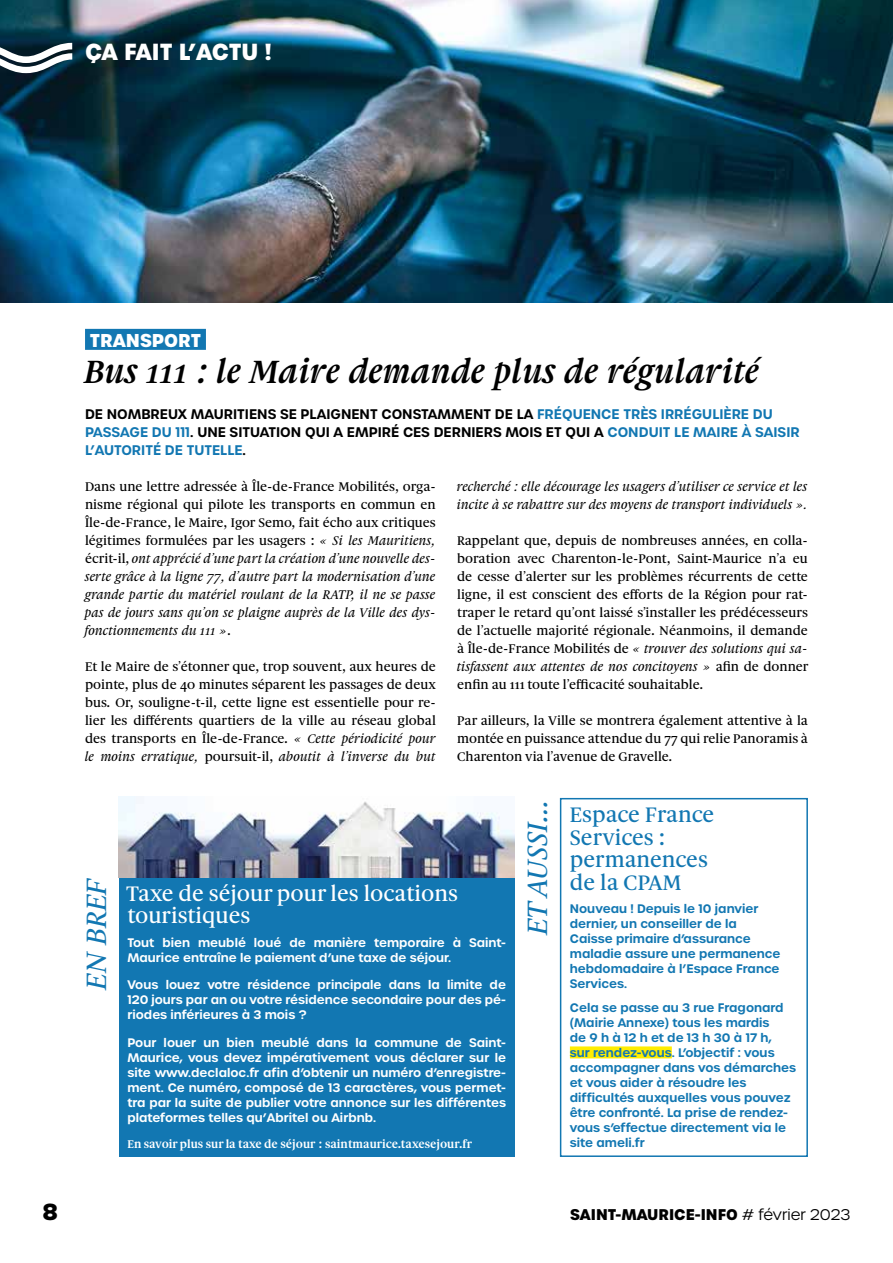
<style>
.page{position:relative;width:893px;height:1263px;background:#fff}
.page>*{position:absolute;margin:0;border:0;box-sizing:border-box;transform-origin:0 0}
.t1{font:italic 700 34.5px "Gauthier FY";color:#000}
.t2{font:italic 500 30px "Gauthier FY";color:#1277b2}
.t3{font:500 22.5px/22.5px "Gauthier FY";color:#1277b2}
.t4{font:500 22.5px/22.5px "Gauthier FY";color:#fff}
.t5{font:700 22.5px "Urbane";letter-spacing:-.015em;color:#fff}
.t6{font:700 22.5px "Urbane";color:#000}
.t7{font:700 18px "Urbane";color:#fff}
.t8{font:700 15px "Urbane";color:#000}
.t9{font:500 13.5px/18px "Gauthier FY";color:#000;text-align:justify}
.t10{font:italic 500 13.5px/18px "Gauthier FY";color:#000;text-align:justify}
.t11{font:600 13.5px/18px "Urbane";color:#000}
.t12{font:600 12px/15px "Urbane";color:#fff;text-align:justify}
.t13{font:600 12px/15px "Urbane";color:#1277b2}
.t14{font:700 12px "Gauthier FY";color:#fff}
.s1{color:#1277b2}
.s2{font-style:normal}
.s3{font-style:italic}
.s4{font-weight:300}
</style>
<div class="page">
<img style="left:0;top:0;width:893px;height:303px">
<svg style="left:0;top:43px;width:72px;height:30px"></svg>
<div style="left:85px;top:329px;width:121px;height:21px;background:#1277b2"></div>
<div style="left:570px;top:1046px;width:102px;height:12px;background:#ffed00"></div>
<div style="left:560px;top:798px;width:248px;height:359px;border:2px solid #1277b2"></div>
<div style="left:119px;top:878px;width:395px;height:279px;background:#1277b2"></div>
<img style="left:119px;top:797px;width:395px;height:81px">
<h3 class="t5" style="left:85px;top:36px;width:188px">ÇA FAIT L’ACTU !</h3>
<h3 class="t7" style="left:90px;top:328px;width:113px">TRANSPORT</h3>
<h1 class="t1" style="left:85px;top:350px;width:676px">Bus 111 : le Maire demande plus de régularité</h1>
<p class="t11" style="left:85px;top:405px;width:716px">DE NOMBREUX MAURITIENS SE PLAIGNENT CONSTAMMENT DE LA <span class="s1">FRÉQUENCE TRÈS IRRÉGULIÈRE DU<br>PASSAGE DU 111</span>. UNE SITUATION QUI A EMPIRÉ CES DERNIERS MOIS ET QUI A <span class="s1">CONDUIT LE MAIRE À SAISIR<br>L’AUTORITÉ DE TUTELLE</span>.</p>
<p class="t10" style="left:85px;top:477px;width:352px"><span class="s2">Dans une lettre adressée à Île-de-France Mobilités, orga&shy;nisme régional qui pilote les transports en commun en Île-de-France, le Maire, Igor Semo, fait écho aux critiques légitimes formulées par les usagers :</span> « Si les Mauritiens, <span class="s2">écrit-il,</span> ont apprécié d’une part la création d’une nouvelle des&shy;serte grâce à la ligne 77, d’autre part la modernisation d’une grande partie du matériel roulant de la RATP, il ne se passe pas de jours sans qu’on se plaigne auprès de la Ville des dys&shy;fonctionnements du 111 »<span class="s2">.</span></p>
<p class="t9" style="left:85px;top:657px;width:353px">Et le Maire de s’étonner que, trop souvent, aux heures de pointe, plus de 40 minutes séparent les passages de deux bus. Or, souligne-t-il, cette ligne est essentielle pour re&shy;lier les différents quartiers de la ville au réseau global des transports en Île-de-France. <span class="s3">« Cette périodicité pour le moins erratique,</span> poursuit-il, <span class="s3">aboutit à l’inverse du but</span></p>
<p class="t10" style="left:457px;top:477px;width:352px">recherché : elle décourage les usagers d’utiliser ce service et les incite à se rabattre sur des moyens de transport individuels ».</p>
<p class="t9" style="left:457px;top:531px;width:353px">Rappelant que, depuis de nombreuses années, en colla&shy;boration avec Charenton-le-Pont, Saint-Maurice n’a eu de cesse d’alerter sur les problèmes récurrents de cette ligne, il est conscient des efforts de la Région pour rat&shy;traper le retard qu’ont laissé s’installer les prédécesseurs de l’actuelle majorité régionale. Néanmoins, il demande à Île-de-France Mobilités de <span class="s3">« trouver des solutions qui sa&shy;tisfassent aux attentes de nos concitoyens »</span> afin de donner enfin au 111 toute l’efficacité souhaitable.</p>
<p class="t9" style="left:457px;top:711px;width:352px">Par ailleurs, la Ville se montrera également attentive à la montée en puissance attendue du 77 qui relie Panoramis à Charenton via l’avenue de Gravelle.</p>
<h2 class="t2" style="left:77px;top:988px;width:114px;rotate:-90deg">EN BREF</h2>
<h3 class="t4" style="left:126px;top:882px;width:333px">Taxe de séjour pour les locations touristiques</h3>
<p class="t12" style="left:127px;top:935px;width:380px">Tout bien meublé loué de manière temporaire à Saint-<br>Maurice entraîne le paiement d’une taxe de séjour.</p>
<p class="t12" style="left:127px;top:978px;width:380px">Vous louez votre résidence principale dans la limite de 120 jours par an ou votre résidence secondaire pour des pé&shy;riodes inférieures à 3 mois ?</p>
<p class="t12" style="left:127px;top:1035px;width:380px">Pour louer un bien meublé dans la commune de Saint-Maurice, vous devez impérativement vous déclarer sur le site www.declaloc.fr afin d’obtenir un numéro d’enregistre&shy;ment. Ce numéro, composé de 13 caractères, vous permet&shy;tra par la suite de publier votre annonce sur les différentes plateformes telles qu’Abritel ou Airbnb.</p>
<p class="t14" style="left:127px;top:1137px;width:346px">En savoir plus sur la taxe de séjour : saintmaurice.taxesejour.fr</p>
<h2 class="t2" style="left:518px;top:934px;width:138px;rotate:-90deg">ET AUSSI…</h2>
<h3 class="t3" style="left:570px;top:804px;width:146px">Espace France<br>Services : permanences de la CPAM</h3>
<p class="t13" style="left:570px;top:902px;width:212px">Nouveau ! Depuis le 10 janvier dernier, un conseiller de la<br>Caisse primaire d’assurance maladie assure une permanence hebdomadaire à l’Espace France<br>Services.</p>
<p class="t13" style="left:570px;top:1000px;width:228px">Cela se passe au 3 rue Fragonard (Mairie Annexe) tous les mardis<br>de 9 h à 12 h et de 13 h 30 à 17 h,<br>sur rendez-vous. L’objectif : vous accompagner dans vos démarches et vous aider à résoudre les difficultés auxquelles vous pouvez être confronté. La prise de rendez&shy;vous s’effectue directement via le site ameli.fr</p>
<h3 class="t6" style="left:43px;top:1197px;width:17px">8</h3>
<p class="t8" style="left:570px;top:1204px;width:282px">SAINT-MAURICE-INFO <span class="s4"># février 2023</span></p>
</div>
